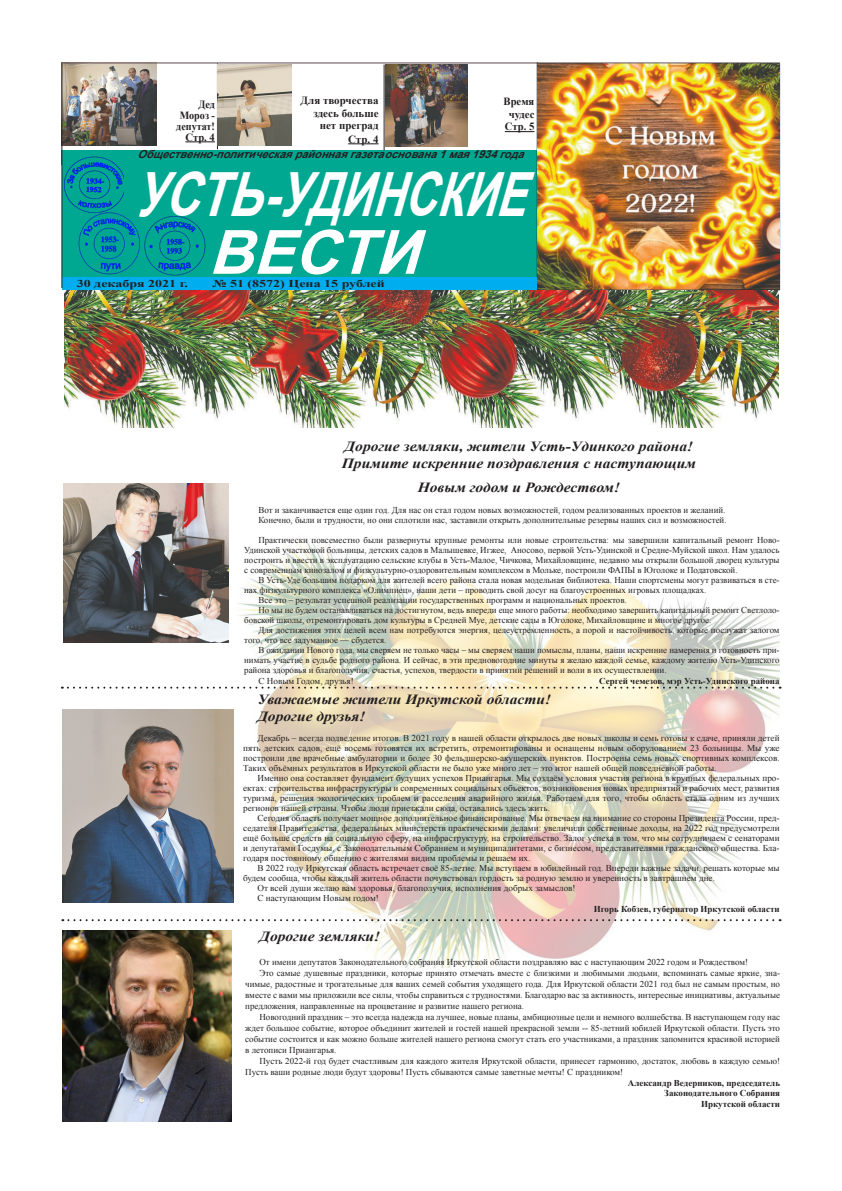
<style>
.page{position:relative;width:842px;height:1191px;background:#fff}
.page>*{position:absolute;margin:0;border:0;box-sizing:border-box;transform-origin:0 0}
.t1{font:italic 700 61px "Arial";color:#fff;scale:.79 1}
.t2{font:italic 700 61px "Arial";color:#fff}
.Стиль_абзаца_1{font:italic 700 14px "Times New Roman";color:#231f20;scale:1.11 1}
.t3{font:700 11px/12.5px "Times New Roman";color:#231f20;text-align:center}
.t4{font:italic 700 11px "Arial";color:#231f20}
.t5{font:700 11px "Times New Roman";color:#231f20;scale:.92 1}
.t6{font:700 10.5px "Times New Roman";color:#231f20;scale:1.33 1}
.t7{font:9px/10px "Times New Roman";color:#231f20;text-align:justify}
.t8{font:700 9px "Times New Roman";color:#231f20}
</style>
<div class="page">
<img style="left:64px;top:291px;width:714px;height:137px">
<img style="left:237px;top:538px;width:543px;height:429px">
<img style="left:62px;top:63px;width:94px;height:82px">
<div style="left:62px;top:164px;width:475px;height:117px;background:#00a891"></div>
<div style="left:62px;top:150px;width:476px;height:14px;background:#00a891"></div>
<div style="left:63px;top:277px;width:717px;height:13px;background:#00aeef"></div>
<img style="left:144px;top:216px;width:62px;height:59px">
<hr style="left:63px;top:62px;width:717px;height:1px;background:#5b4852">
<img style="left:78px;top:213px;width:62px;height:62px">
<hr style="left:185px;top:141px;width:30px;height:1px;background:#231f20">
<hr style="left:217px;top:63px;width:1px;height:86px;background:#231f20">
<hr style="left:537px;top:62px;width:1px;height:215px;background:#231f20">
<hr style="left:61px;top:62px;width:1px;height:226px;background:#231f20">
<svg style="left:505px;top:131px;width:29px;height:1px"></svg>
<img style="left:64px;top:156px;width:59px;height:57px">
<img style="left:218px;top:64px;width:73px;height:82px">
<hr style="left:348px;top:143px;width:31px;height:1px;background:#231f20">
<hr style="left:384px;top:65px;width:1px;height:85px;background:#231f20">
<img style="left:63px;top:483px;width:165px;height:160px">
<img style="left:63px;top:930px;width:168px;height:191px">
<img style="left:63px;top:709px;width:170px;height:193px">
<svg style="left:62px;top:919px;width:719px;height:2px"></svg>
<svg style="left:62px;top:686px;width:719px;height:2px"></svg>
<img style="left:385px;top:64px;width:82px;height:83px">
<img style="left:538px;top:63px;width:242px;height:227px">
<p class="t5" style="left:198px;top:96px;width:20px">Дед</p>
<p class="t5" style="left:180px;top:107px;width:40px">Мороз -</p>
<p class="t5" style="left:176px;top:118px;width:44px">депутат!</p>
<p class="t3" style="left:185px;top:130px;width:31px">Стр. 4</p>
<p class="t3" style="left:301px;top:94px;width:79px">Для творчества</p>
<p class="t3" style="left:313px;top:107px;width:67px">здесь больше нет преград</p>
<p class="t3" style="left:348px;top:132px;width:32px">Стр. 4</p>
<p class="t3" style="left:504px;top:95px;width:32px">Время</p>
<p class="t3" style="left:509px;top:108px;width:27px">чудес</p>
<p class="t3" style="left:505px;top:120px;width:31px">Стр. 5</p>
<p class="t4" style="left:137px;top:147px;width:393px">Общественно-политическаярайоннаягазетаоснована1мая1934года</p>
<p class="t1" style="left:135px;top:154px;width:527px">УСТЬ-УДИНСКИЕ</p>
<p class="t2" style="left:208px;top:212px;width:236px">ВЕСТИ</p>
<p class="t6" style="left:77px;top:276px;width:85px">30 декабря 2021 г.</p>
<p class="t6" style="left:213px;top:276px;width:131px">№ 51 (8572) Цена 15 рублей</p>
<p class="Стиль_абзаца_1" style="left:345px;top:437px;width:316px">Дорогие земляки, жители Усть-Удинкого района!</p>
<p class="Стиль_абзаца_1" style="left:342px;top:454px;width:321px">Примите искренние поздравления с наступающим</p>
<p class="Стиль_абзаца_1" style="left:418px;top:478px;width:184px">Новым годом и Рождеством!</p>
<p class="t7" style="left:258px;top:505px;width:469px">Вот и заканчивается еще один год. Для нас он стал годом новых возможностей, годом реализованных проектов и желаний.</p>
<p class="t7" style="left:258px;top:515px;width:470px">Конечно, были и трудности, но они сплотили нас, заставили открыть дополнительные резервы наших сил и возможностей.</p>
<p class="t7" style="left:244px;top:535px;width:537px;text-indent:14px">Практически повсеместно были развернуты крупные ремонты или новые строительства: мы завершили капитальный ремонт Ново-Удинской участковой больницы, детских садов в Малышевке, Игжее, Аносово, первой Усть-Удинской и Средне-Муйской школ. Нам удалось построить и ввести в эксплуатацию сельские клубы в Усть-Малое, Чичкова, Михайловщине, недавно мы открыли большой дворец культуры с современным кинозалом и физкультурно-оздоровительным комплексом в Мольке, построили ФАПЫ в Юголоке и Податовской.</p>
<p class="t7" style="left:244px;top:575px;width:537px;text-indent:14px">В Усть-Уде большим подарком для жителей всего района стала новая модельная библиотека. Наши спортсмены могут развиваться в сте&shy;нах физкультурного комплекса «Олимпиец», наши дети – проводить свой досуг на благоустроенных игровых площадках.</p>
<p class="t7" style="left:258px;top:595px;width:370px">Все это – результат успешной реализации государственных программ и национальных проектов.</p>
<p class="t7" style="left:244px;top:605px;width:537px;text-indent:14px">Но мы не будем останавливаться на достигнутом, ведь впереди еще много работы: необходимо завершить капитальный ремонт Светлоло&shy;бовской школы, отремонтировать дом культуры в Средней Муе, детские сады в Юголоке, Михайловщине и многое другое.</p>
<p class="t7" style="left:244px;top:625px;width:537px;text-indent:14px">Для достижения этих целей всем нам потребуются энергия, целеустремленность, а порой и настойчивость, которые послужат залогом того, что все задуманное — сбудется.</p>
<p class="t7" style="left:244px;top:645px;width:537px;text-indent:14px">В ожидании Нового года, мы сверяем не только часы – мы сверяем наши помыслы, планы, наши искренние намерения и готовность при&shy;нимать участие в судьбе родного района. И сейчас, в эти предновогодние минуты я желаю каждой семье, каждому жителю Усть-Удинского района здоровья и благополучия, счастья, успехов, твердости в принятии решений и воли в их осуществлении.</p>
<p class="t7" style="left:258px;top:676px;width:97px">С Новым Годом, друзья!</p>
<p class="t8" style="left:599px;top:675px;width:182px">Сергей чемезов, мэр Усть-Удинского района</p>
<p class="Стиль_абзаца_1" style="left:257px;top:689px;width:266px">Уважаемые жители Иркутской области!</p>
<p class="Стиль_абзаца_1" style="left:257px;top:706px;width:99px">Дорогие друзья!</p>
<p class="t7" style="left:243px;top:733px;width:538px;text-indent:14px">Декабрь – всегда подведение итогов. В 2021 году в нашей области открылось две новых школы и семь готовы к сдаче, приняли детей пять детских садов, ещё восемь готовятся их встретить, отремонтированы и оснащены новым оборудованием 23 больницы. Мы уже построили две врачебные амбулатории и более 30 фельдшерско-акушерских пунктов. Построены семь новых спортивных комплексов.<br>Таких объёмных результатов в Иркутской области не было уже много лет – это итог нашей общей повседневной работы.</p>
<p class="t7" style="left:243px;top:773px;width:538px;text-indent:14px">Именно она составляет фундамент будущих успехов Приангарья. Мы создаём условия участия региона в крупных федеральных про&shy;ектах: строительства инфраструктуры и современных социальных объектов, возникновения новых предприятий и рабочих мест, развития туризма, решения экологических проблем и расселения аварийного жилья. Работаем для того, чтобы область стала одним из лучших регионов нашей страны. Чтобы люди приезжали сюда, оставались здесь жить.</p>
<p class="t7" style="left:243px;top:813px;width:538px;text-indent:14px">Сегодня область получает мощное дополнительное финансирование. Мы отвечаем на внимание со стороны Президента России, пред&shy;седателя Правительства, федеральных министерств практическими делами: увеличили собственные доходы, на 2022 год предусмотрели ещё больше средств на социальную сферу, на инфраструктуру, на строительство. Залог успеха в том, что мы сотрудничаем с сенаторами и депутатами Госдумы, с Законодательным Собранием и муниципалитетами, с бизнесом, представителями гражданского общества. Бла&shy;годаря постоянному общению с жителями видим проблемы и решаем их.</p>
<p class="t7" style="left:243px;top:863px;width:538px;text-indent:14px">В 2022 году Иркутская область встречает своё 85-летие. Мы вступаем в юбилейный год. Впереди важные задачи, решать которые мы будем сообща, чтобы каждый житель области почувствовал гордость за родную землю и уверенность в завтрашнем дне.</p>
<p class="t7" style="left:257px;top:883px;width:320px">От всей души желаю вам здоровья, благополучия, исполнения добрых замыслов!</p>
<p class="t7" style="left:257px;top:893px;width:123px">С наступающим Новым годом!</p>
<p class="t8" style="left:594px;top:903px;width:187px">Игорь Кобзев, губернатор Иркутской области</p>
<p class="Стиль_абзаца_1" style="left:259px;top:926px;width:110px">Дорогие земляки!</p>
<p class="t7" style="left:259px;top:956px;width:490px">От имени депутатов Законодательного собрания Иркутской области поздравляю вас с наступающим 2022 годом и Рождеством!</p>
<p class="t7" style="left:245px;top:967px;width:536px;line-height:11px;text-indent:14px">Это самые душевные праздники, которые принято отмечать вместе с близкими и любимыми людьми, вспоминать самые яркие, зна&shy;чимые, радостные и трогательные для ваших семей события уходящего года. Для Иркутской области 2021 год был не самым простым, но вместе с вами мы приложили все силы, чтобы справиться с трудностями. Благодарю вас за активность, интересные инициативы, актуальные предложения, направленные на процветание и развитие нашего региона.</p>
<p class="t7" style="left:245px;top:1011px;width:536px;line-height:11px;text-indent:14px">Новогодний праздник – это всегда надежда на лучшее, новые планы, амбициозные цели и немного волшебства. В наступающем году нас ждет большое событие, которое объединит жителей и гостей нашей прекрасной земли -- 85-летний юбилей Иркутской области. Пусть это событие состоится и как можно больше жителей нашего региона смогут стать его участниками, а праздник запомнится красивой историей в летописи Приангарья.</p>
<p class="t7" style="left:245px;top:1055px;width:536px;line-height:11px;text-indent:14px">Пусть 2022-й год будет счастливым для каждого жителя Иркутской области, принесет гармонию, достаток, любовь в каждую семью!<br>Пусть ваши родные люди будут здоровы! Пусть сбываются самые заветные мечты! С праздником!</p>
<p class="t8" style="left:628px;top:1076px;width:154px">Александр Ведерников, председатель</p>
<p class="t8" style="left:664px;top:1087px;width:117px">Законодательного Собрания</p>
<p class="t8" style="left:701px;top:1098px;width:81px">Иркутской области</p>
</div>
